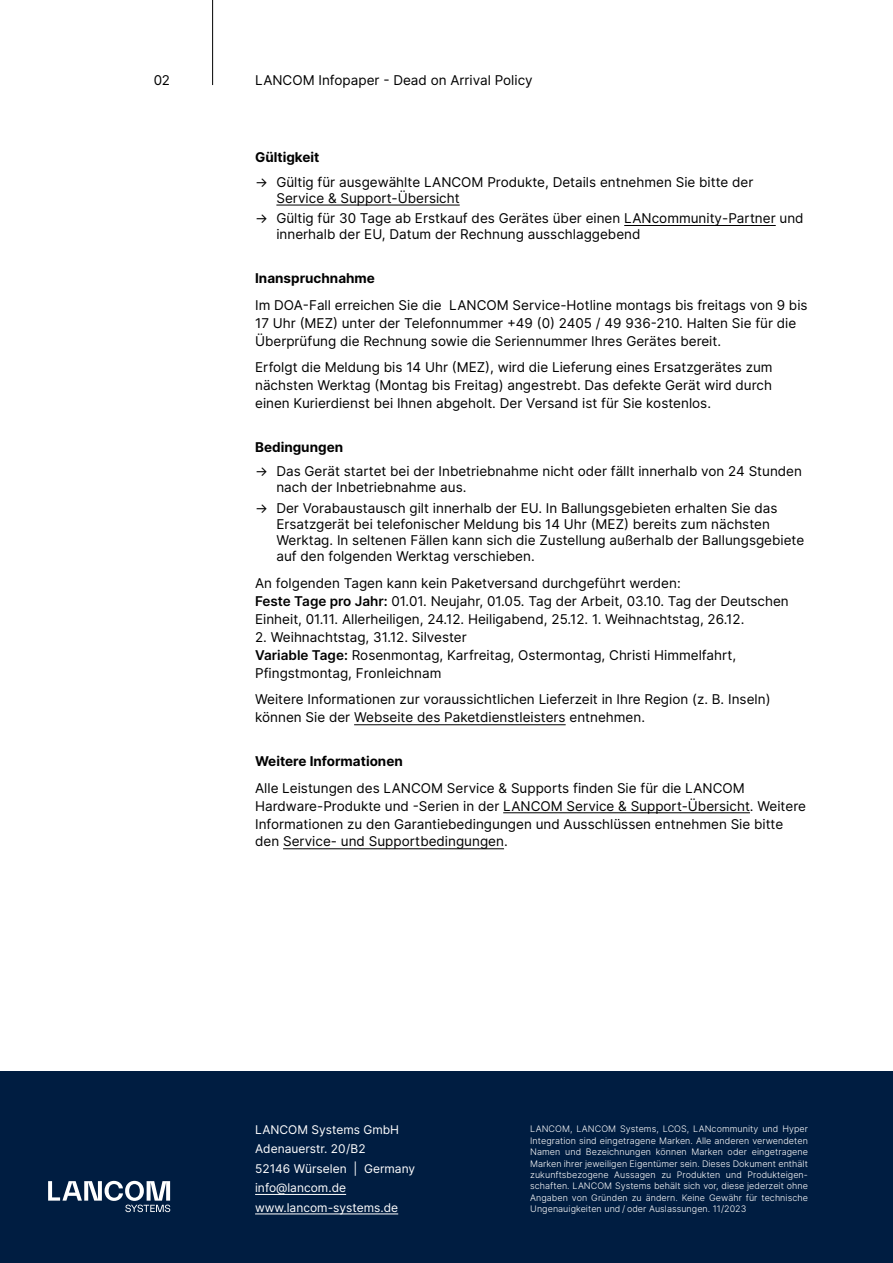
<style>
.page{position:relative;width:893px;height:1263px;background:#fff}
.page>*{position:absolute;margin:0;border:0;box-sizing:border-box;transform-origin:0 0}
.t1{font:13.5px/18px "Inter";color:#000}
.t2{font:700 13.5px "Inter";color:#000}
.t3{font:12px/19.5px "Inter";color:#fff}
.t4{font:300 9px/11.4px "Inter";letter-spacing:.005em;color:#fff;text-align:justify}
.s1{font-weight:600}
</style>
<div class="page">
<div style="left:0;top:1071px;width:893px;height:192px;background:#001d41"></div>
<hr style="left:255px;top:1194px;width:91px;height:1px;background:#fff">
<hr style="left:255px;top:1213px;width:143px;height:1px;background:#fff">
<svg style="left:48px;top:1181px;width:122px;height:31px"></svg>
<hr style="left:212px;top:0;width:1px;height:85px;background:#000">
<hr style="left:276px;top:205px;width:184px;height:1px;background:#000">
<hr style="left:624px;top:225px;width:152px;height:1px;background:#000">
<hr style="left:354px;top:724px;width:212px;height:1px;background:#000">
<hr style="left:503px;top:812px;width:247px;height:1px;background:#000">
<hr style="left:283px;top:848px;width:221px;height:1px;background:#000">
<p class="t1" style="left:154px;top:71px;width:18px">02</p>
<p class="t1" style="left:255px;top:71px;width:279px">LANCOM Infopaper - Dead on Arrival Policy</p>
<p class="t2" style="left:255px;top:147px;width:66px">Gültigkeit</p>
<p class="t1" style="left:276px;top:173px;width:478px;line-height:16.2px;text-indent:-21px">→ Gültig für ausgewählte LANCOM Produkte, Details entnehmen Sie bitte der<br>Service &amp; Support-Übersicht</p>
<p class="t1" style="left:276px;top:210px;width:529px;line-height:16.2px;text-indent:-21px">→ Gültig für 30 Tage ab Erstkauf des Gerätes über einen LANcommunity-Partner und innerhalb der EU, Datum der Rechnung ausschlaggebend</p>
<p class="t2" style="left:255px;top:268px;width:121px">Inanspruchnahme</p>
<p class="t1" style="left:255px;top:295px;width:554px">Im DOA-Fall erreichen Sie die LANCOM Service-Hotline montags bis freitags von 9 bis<br>17 Uhr (MEZ) unter der Telefonnummer +49 (0) 2405 / 49 936-210. Halten Sie für die<br>Überprüfung die Rechnung sowie die Seriennummer Ihres Gerätes bereit.</p>
<p class="t1" style="left:255px;top:358px;width:519px;text-align:justify">Erfolgt die Meldung bis 14 Uhr (MEZ), wird die Lieferung eines Ersatzgerätes zum nächsten Werktag (Montag bis Freitag) angestrebt. Das defekte Gerät wird durch einen Kurierdienst bei Ihnen abgeholt. Der Versand ist für Sie kostenlos.</p>
<p class="t2" style="left:255px;top:436px;width:89px">Bedingungen</p>
<p class="t1" style="left:276px;top:463px;width:527px;line-height:16.2px;text-indent:-21px">→ Das Gerät startet bei der Inbetriebnahme nicht oder fällt innerhalb von 24 Stunden nach der Inbetriebnahme aus.</p>
<p class="t1" style="left:276px;top:500px;width:529px;line-height:16.2px;text-indent:-21px">→ Der Vorabaustausch gilt innerhalb der EU. In Ballungsgebieten erhalten Sie das Ersatzgerät bei telefonischer Meldung bis 14 Uhr (MEZ) bereits zum nächsten Werktag. In seltenen Fällen kann sich die Zustellung außerhalb der Ballungsgebiete auf den folgenden Werktag verschieben.</p>
<p class="t1" style="left:255px;top:574px;width:535px">An folgenden Tagen kann kein Paketversand durchgeführt werden:<br><span class="s1">Feste Tage pro Jahr:</span> 01.01. Neujahr, 01.05. Tag der Arbeit, 03.10. Tag der Deutschen<br>Einheit, 01.11. Allerheiligen, 24.12. Heiligabend, 25.12. 1. Weihnachtstag, 26.12.</p>
<p class="t1" style="left:255px;top:628px;width:483px">2. Weihnachtstag, 31.12. Silvester<br><span class="s1">Variable Tage:</span> Rosenmontag, Karfreitag, Ostermontag, Christi Himmelfahrt,<br>Pfingstmontag, Fronleichnam</p>
<p class="t1" style="left:255px;top:690px;width:517px">Weitere Informationen zur voraussichtlichen Lieferzeit in Ihre Region (z. B. Inseln) können Sie der Webseite des Paketdienstleisters entnehmen.</p>
<p class="t2" style="left:255px;top:751px;width:149px">Weitere Informationen</p>
<p class="t1" style="left:255px;top:778px;width:552px">Alle Leistungen des LANCOM Service &amp; Supports finden Sie für die LANCOM Hardware-Produkte und -Serien in der LANCOM Service &amp; Support-Übersicht. Weitere Informationen zu den Garantiebedingungen und Ausschlüssen entnehmen Sie bitte den Service- und Supportbedingungen.</p>
<p class="t3" style="left:255px;top:1119px;width:162px">LANCOM Systems GmbH<br>Adenauerstr. 20/B2<br>52146 Würselen | Germany info@lancom.de www.lancom-systems.de</p>
<p class="t4" style="left:530px;top:1123px;width:279px">LANCOM, LANCOM Systems, LCOS, LANcommunity und Hyper Integration sind eingetragene Marken. Alle anderen verwendeten Namen und Bezeichnungen können Marken oder eingetragene Marken ihrer jeweiligen Eigentümer sein. Dieses Dokument enthält zukunftsbezogene Aussagen zu Produkten und Produkteigen&shy;schaften. LANCOM Systems behält sich vor, diese jederzeit ohne Angaben von Gründen zu ändern. Keine Gewähr für technische Ungenauigkeiten und / oder Auslassungen. 11/2023</p>
</div>
